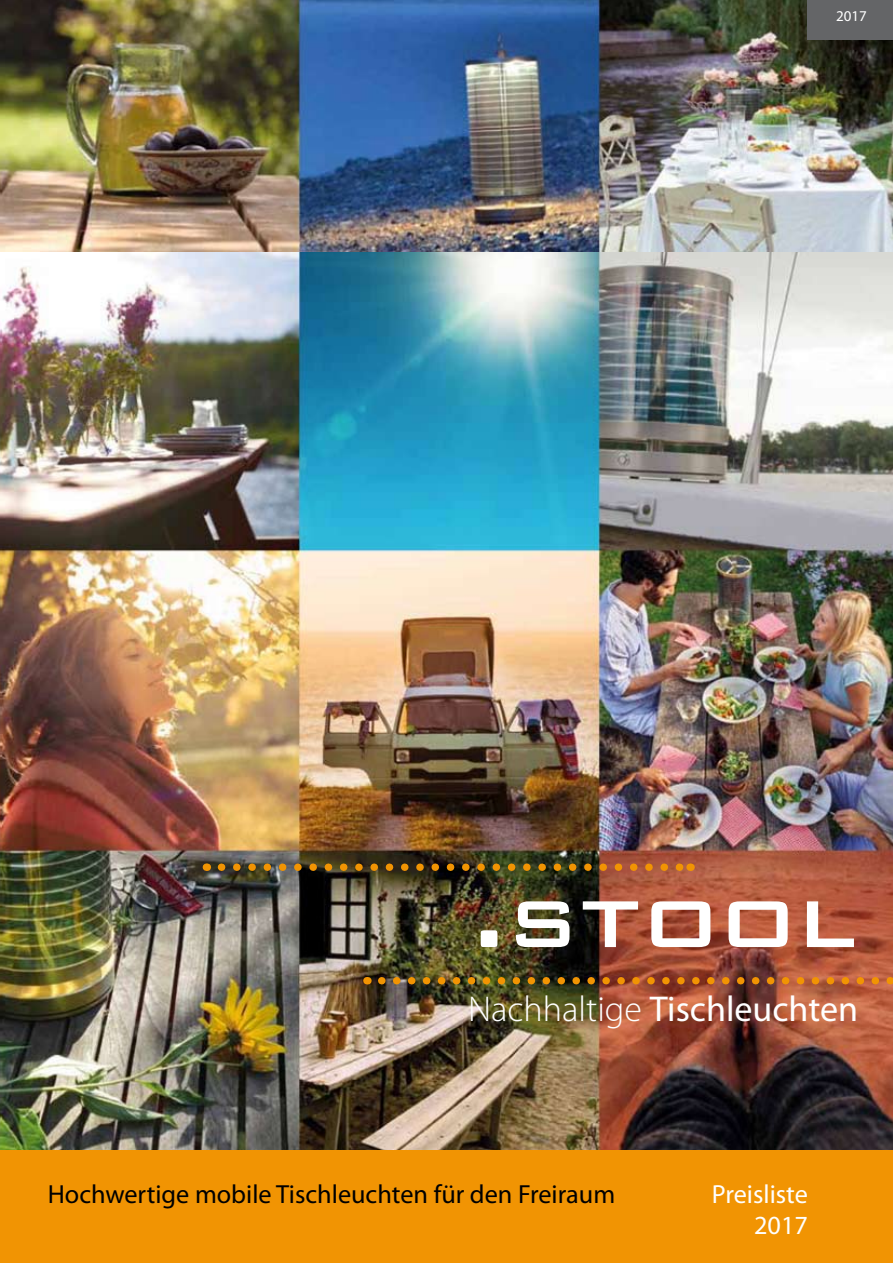
<style>
.page{position:relative;width:893px;height:1263px;background:#fff}
.page>*{position:absolute;margin:0;border:0;box-sizing:border-box;transform-origin:0 0}
.t1{font:500 108px "Bank Gothic BT";color:#fff}
.t2{font:36px "Myriad Pro";color:#fff}
.t3{font:26.25px "Myriad Pro";color:#000}
.t4{font:26.25px/31.5px "Myriad Pro";color:#fff;text-align:right}
.t5{font:15px "Myriad Pro";color:#fff}
.s1{font-weight:300}
</style>
<div class="page">
<div style="left:0;top:1150px;width:893px;height:113px;background:#f19403"></div>
<img style="left:0;top:0;width:893px;height:1149px">
<div style="left:807px;top:0;width:86px;height:39px;background:#646567"></div>
<img style="left:382px;top:977px;width:511px;height:7px">
<img style="left:221px;top:863px;width:461px;height:8px">
<p class="t5" style="left:836px;top:7px;width:32px">2017</p>
<h1 class="t1" style="left:471px;top:859px;width:387px">.stool</h1>
<h2 class="t2" style="left:468px;top:987px;width:391px"><span class="s1">Nachhaltige</span> Tischleuchten</h2>
<p class="t3" style="left:48px;top:1178px;width:569px">Hochwertige mobile Tischleuchten für den Freiraum</p>
<p class="t4" style="left:712px;top:1177px;width:97px">Preisliste<br>2017</p>
</div>
